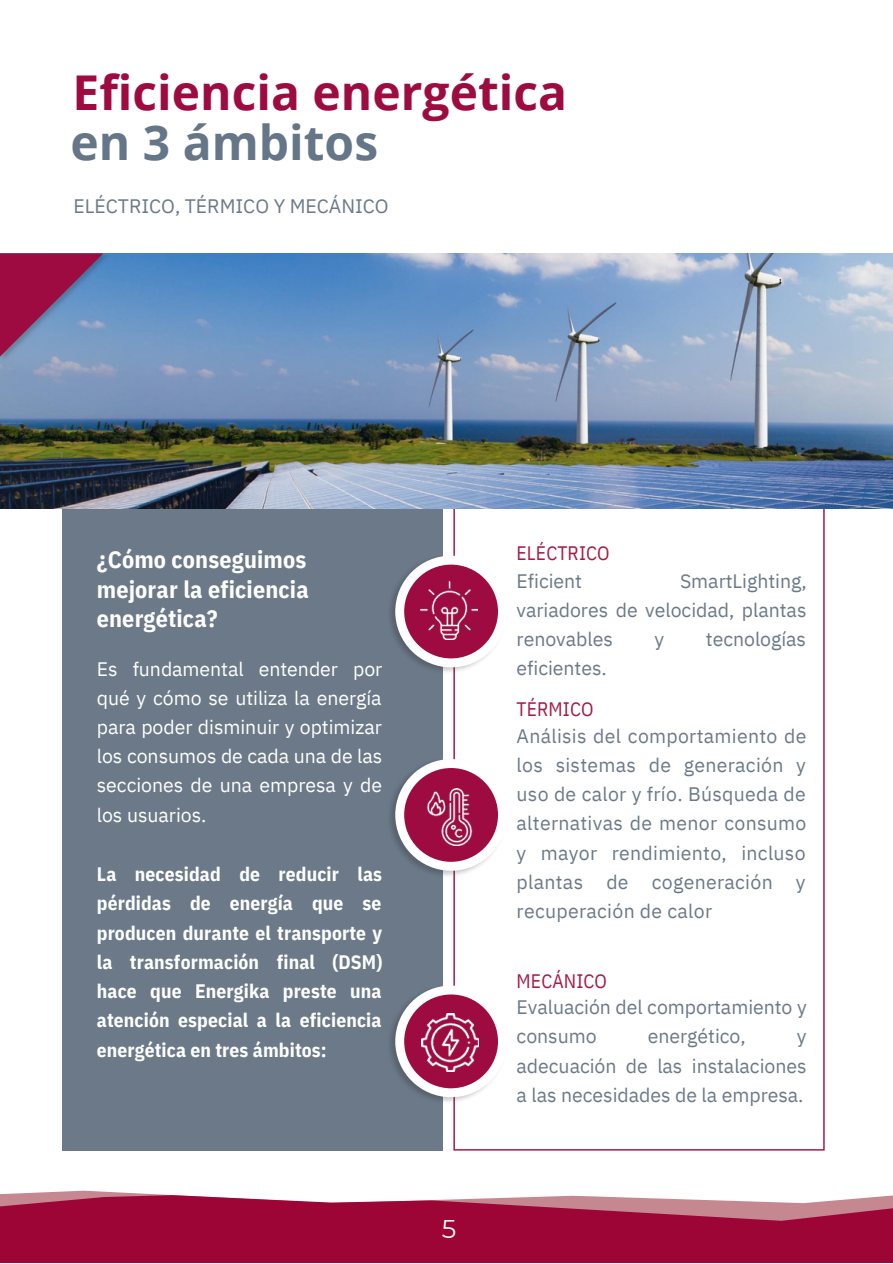
<style>
.page{position:relative;width:893px;height:1264px;background:#fff}
.page>*{position:absolute;margin:0;border:0;box-sizing:border-box;transform-origin:0 0}
.t1{font:700 48px "Open Sans";color:#9e0b40}
.t2{font:700 48px "Open Sans";color:#647687}
.t3{font:25.65px "Montserrat";color:#fff}
.t4{font:700 24px/29.2px "IBM Plex Sans Cond";letter-spacing:.005em;color:#fff;text-align:justify}
.t5{font:19.5px/29.2px "IBM Plex Sans";color:#6b7988;text-align:justify}
.t6{font:700 19.5px/29.2px "IBM Plex Sans Cond";letter-spacing:.005em;color:#fff;text-align:justify}
.t7{font:19.5px/29.2px "IBM Plex Sans";color:#fff;text-align:justify}
.t8{font:19.5px "IBM Plex Sans Cond";letter-spacing:.005em;color:#a51a46}
</style>
<div class="page">
<svg style="left:453px;top:508px;width:371px;height:642px"></svg>
<div style="left:63px;top:449px;width:379px;height:701px;background:#6b7988"></div>
<img style="left:390px;top:553px;width:116px;height:121px">
<svg style="left:395px;top:555px;width:112px;height:112px"></svg>
<img style="left:390px;top:757px;width:116px;height:121px">
<svg style="left:395px;top:759px;width:112px;height:111px"></svg>
<img style="left:390px;top:983px;width:116px;height:121px">
<svg style="left:395px;top:985px;width:112px;height:112px"></svg>
<img style="left:420px;top:582px;width:58px;height:57px">
<img style="left:420px;top:788px;width:58px;height:57px">
<img style="left:422px;top:1013px;width:57px;height:58px">
<img style="left:0;top:253px;width:892px;height:255px">
<img style="left:0;top:253px;width:109px;height:109px">
<svg style="left:0;top:253px;width:103px;height:103px;background:#865080"></svg>
<svg style="left:0;top:1190px;width:168px;height:5px"></svg>
<svg style="left:0;top:1195px;width:892px;height:67px;background:#a7204b"></svg>
<h1 class="t1" style="left:72px;top:58px;width:496px">Eficiencia energética</h1>
<h1 class="t2" style="left:70px;top:109px;width:309px">en 3 ámbitos</h1>
<p class="t5" style="left:73px;top:191px;width:317px">ELÉCTRICO, TÉRMICO Y MECÁNICO</p>
<p class="t4" style="left:97px;top:544px;width:213px">¿Cómo conseguimos mejorar la eficiencia energética?</p>
<p class="t7" style="left:97px;top:653px;width:287px">Es fundamental entender por qué y cómo se utiliza la energía para poder disminuir y optimizar los consumos de cada una de las secciones de una empresa y de los usuarios.</p>
<p class="t6" style="left:97px;top:859px;width:287px">La necesidad de reducir las pérdidas de energía que se producen durante el transporte y la transformación final (DSM) hace que Energika preste una atención especial a la eficiencia energética en tres ámbitos:</p>
<h2 class="t3" style="left:442px;top:1213px;width:16px">5</h2>
<p class="t8" style="left:516px;top:540px;width:95px">ELÉCTRICO</p>
<p class="t5" style="left:516px;top:565px;width:291px;text-indent:163px">SmartLighting, variadores de velocidad, plantas renovables</p>
<p class="t5" style="left:516px;top:565px;width:67px">Eficient</p>
<p class="t5" style="left:654px;top:624px;width:11px">y</p>
<p class="t5" style="left:705px;top:624px;width:102px">tecnologías</p>
<p class="t5" style="left:516px;top:653px;width:92px">eficientes.</p>
<p class="t8" style="left:516px;top:695px;width:78px">TÉRMICO</p>
<p class="t5" style="left:516px;top:720px;width:291px">Análisis del comportamiento de los sistemas de generación y uso de calor y frío. Búsqueda de alternativas de menor consumo y mayor rendimiento, incluso plantas de cogeneración y recuperación de calor</p>
<p class="t8" style="left:516px;top:968px;width:92px">MECÁNICO</p>
<p class="t5" style="left:516px;top:992px;width:292px">Evaluación del comportamiento y consumo</p>
<p class="t5" style="left:647px;top:1021px;width:99px">energético,</p>
<p class="t5" style="left:516px;top:1021px;width:291px;text-indent:280px">y adecuación de las instalaciones a las necesidades de la empresa.</p>
</div>
